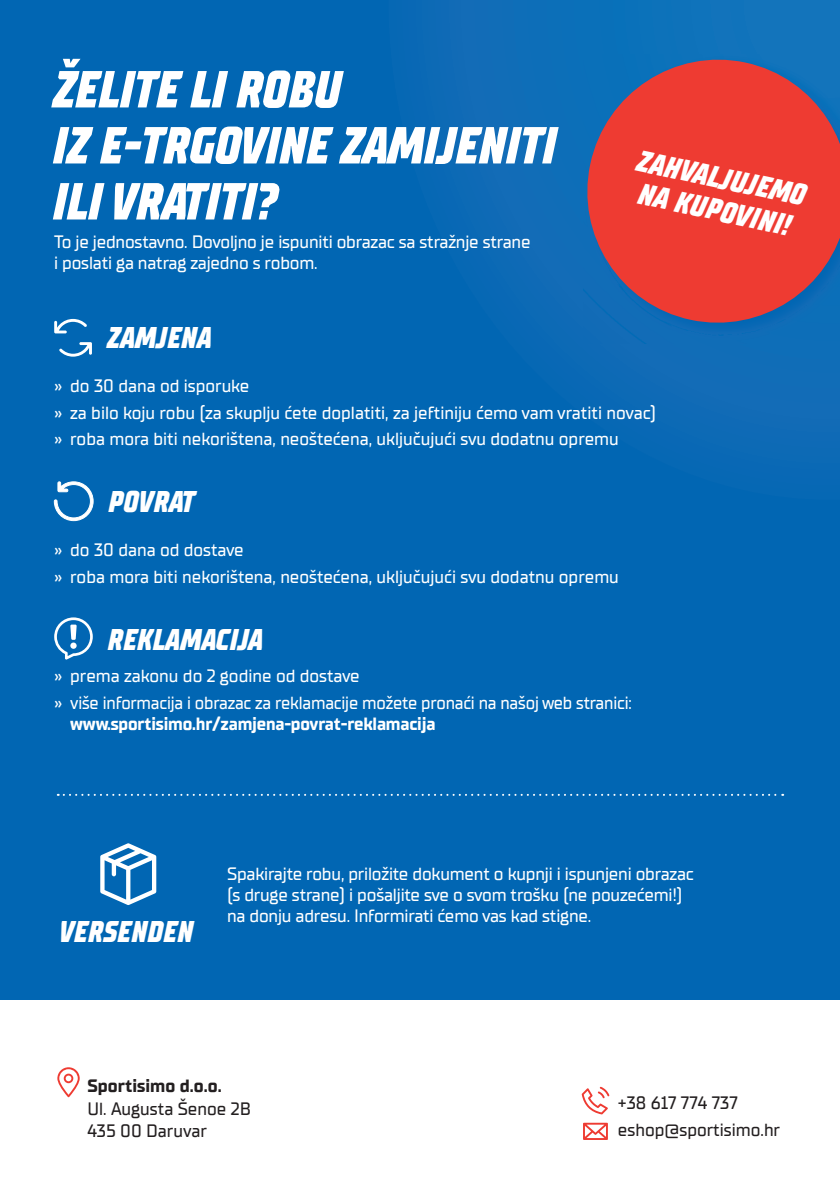
<style>
.page{position:relative;width:840px;height:1191px;background:#fff}
.page>*{position:absolute;margin:0;border:0;box-sizing:border-box;transform-origin:0 0}
.t1{font:italic 800 52px/56px "TT Supermolot Neue Trl Cnd";letter-spacing:-.015em;color:#fff}
.t2{font:italic 800 30px/32px "TT Supermolot Neue Trl Cnd";color:#fff}
.t3{font:500 18px/26.6px "TT Supermolot Neue Trl";letter-spacing:-.01em;color:#fff}
.t4{font:500 18px/27px "TT Supermolot Neue Trl";color:#231f20}
.t5{font:700 18px "TT Supermolot Neue Trl";letter-spacing:-.01em;color:#fff}
.t6{font:700 18px "TT Supermolot Neue Trl";color:#231f20}
</style>
<div class="page">
<div style="left:0;top:0;width:839px;height:999px;background:#0166b3"></div>
<svg style="left:422px;top:0;width:417px;height:463px"></svg>
<svg style="left:581px;top:1086px;width:28px;height:28px"></svg>
<svg style="left:583px;top:1122px;width:24px;height:18px"></svg>
<svg style="left:58px;top:794px;width:724px;height:2px"></svg>
<svg style="left:57px;top:1067px;width:23px;height:30px"></svg>
<svg style="left:54px;top:319px;width:38px;height:38px"></svg>
<svg style="left:54px;top:481px;width:39px;height:40px"></svg>
<svg style="left:54px;top:617px;width:39px;height:43px"></svg>
<svg style="left:100px;top:843px;width:56px;height:62px"></svg>
<div style="left:582px;top:335px;width:257px;height:8px;background:#106db7"></div>
<svg style="left:575px;top:48px;width:264px;height:287px;fill:#ee3b32"></svg>
<h1 class="t1" style="left:50px;top:62px;width:505px">ŽELITE LI ROBU<br>IZ E-TRGOVINE ZAMIJENITI<br>ILI VRATITI?</h1>
<p class="t3" style="left:54px;top:232px;width:477px;line-height:21px">To je jednostavno. Dovoljno je ispuniti obrazac sa stražnje strane i poslati ga natrag zajedno s robom.</p>
<h2 class="t2" style="left:638px;top:145px;width:173px;rotate:12deg">ZAHVALJUJEMO<br>NA KUPOVINI!</h2>
<h2 class="t2" style="left:105px;top:322px;width:106px">ZAMJENA</h2>
<p class="t3" style="left:54px;top:373px;width:603px">» do 30 dana od isporuke<br>» za bilo koju robu (za skuplju ćete doplatiti, za jeftiniju ćemo vam vratiti novac) » roba mora biti nekorištena, neoštećena, uključujući svu dodatnu opremu</p>
<h2 class="t2" style="left:107px;top:486px;width:88px">POVRAT</h2>
<p class="t3" style="left:54px;top:537px;width:566px">» do 30 dana od dostave<br>» roba mora biti nekorištena, neoštećena, uključujući svu dodatnu opremu</p>
<h2 class="t2" style="left:106px;top:624px;width:156px">REKLAMACIJA</h2>
<p class="t3" style="left:54px;top:663px;width:578px">» prema zakonu do 2 godine od dostave<br>» više informacija i obrazac za reklamacije možete pronaći na našoj web stranici:</p>
<p class="t5" style="left:70px;top:712px;width:366px">www.sportisimo.hr/zamjena-povrat-reklamacija</p>
<h2 class="t2" style="left:57px;top:915px;width:136px">VERSENDEN</h2>
<p class="t3" style="left:227px;top:863px;width:468px;line-height:21px">Spakirajte robu, priložite dokument o kupnji i ispunjeni obrazac (s druge strane) i pošaljite sve o svom trošku (ne pouzećemi!) na donju adresu. Informirati ćemo vas kad stigne.</p>
<p class="t6" style="left:87px;top:1075px;width:136px">Sportisimo d.o.o.</p>
<p class="t4" style="left:87px;top:1097px;width:165px;line-height:22.6px">Ul. Augusta Šenoe 2B<br>435 00 Daruvar</p>
<p class="t4" style="left:617px;top:1089px;width:163px">+38 617 774 737 eshop@sportisimo.hr</p>
</div>
